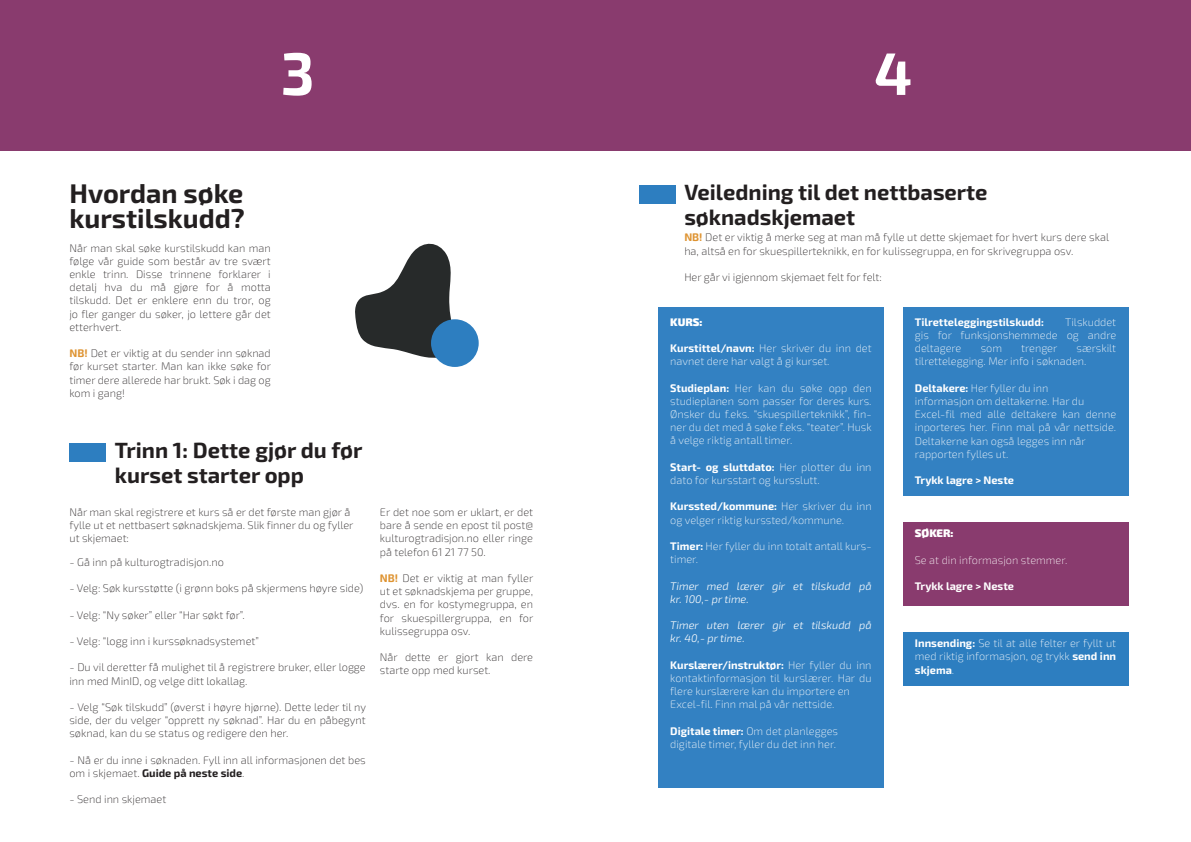
<style>
.page{position:relative;width:1191px;height:842px;background:#fff}
.page>*{position:absolute;margin:0;border:0;box-sizing:border-box;transform-origin:0 0}
.t1{font:700 60px "Exo 2";color:#fff}
.t2{font:700 27px "Exo 2";color:#231f20}
.t3{font:700 22px/25px "Exo 2";color:#231f20}
.t4{font:200 11px/13.2px "Exo 2";color:#231f20;text-align:justify}
.t5{font:200 11px/13.2px "Exo 2";color:#fff}
.t6{font:italic 300 11px/13.2px "Exo 2";color:#fff}
.t7{font:700 11px "Exo 2";color:#fff}
.t8{font:900 11px "Exo 2";color:#fff}
.s1{font-weight:700;color:#de9331}
.s2{font-weight:700}
</style>
<div class="page">
<div style="left:0;top:0;width:1191px;height:150px;background:#893b6e"></div>
<div style="left:69px;top:443px;width:37px;height:19px;background:#2d7ec0"></div>
<div style="left:639px;top:185px;width:36px;height:19px;background:#2d7ec0"></div>
<div style="left:658px;top:307px;width:226px;height:481px;background:#3381c2"></div>
<div style="left:902px;top:307px;width:226px;height:189px;background:#3381c2"></div>
<div style="left:902px;top:522px;width:226px;height:84px;background:#893b6e"></div>
<svg style="left:355px;top:243px;width:96px;height:116px"></svg>
<div style="left:431px;top:319px;width:48px;height:48px;background:#2d7ec0;border-radius:50%"></div>
<div style="left:902px;top:632px;width:226px;height:53px;background:#2d7ec0"></div>
<p class="t1" style="left:281px;top:38px;width:35px">3</p>
<p class="t1" style="left:874px;top:38px;width:40px">4</p>
<p class="t2" style="left:69px;top:178px;width:175px">Hvordan søke</p>
<p class="t2" style="left:69px;top:203px;width:177px">kurstilskudd?</p>
<p class="t4" style="left:69px;top:241px;width:203px">Når man skal søke kurstilskudd kan man følge vår guide som består av tre svært enkle trinn. Disse trinnene forklarer i detalj hva du må gjøre for å motta tilskudd. Det er enklere enn du tror, og jo fler ganger du søker, jo lettere går det etterhvert.</p>
<p class="t4" style="left:69px;top:347px;width:203px"><span class="s1">NB!</span> Det er viktig at du sender inn søknad før kurset starter. Man kan ikke søke for timer dere allerede har brukt. Søk i dag og kom i gang!</p>
<p class="t3" style="left:115px;top:438px;width:249px">Trinn 1: Dette gjør du før kurset starter opp</p>
<p class="t4" style="left:69px;top:506px;width:285px;text-align:left">Når man skal registrere et kurs så er det første man gjør å fylle ut et nettbasert søknadskjema. Slik finner du og fyller ut skjemaet:</p>
<p class="t4" style="left:69px;top:556px;width:156px">- Gå inn på kulturogtradisjon.no</p>
<p class="t4" style="left:69px;top:582px;width:295px">- Velg: Søk kursstøtte (i grønn boks på skjermens høyre side)</p>
<p class="t4" style="left:69px;top:608px;width:177px">- Velg: “Ny søker” eller “Har søkt før”.</p>
<p class="t4" style="left:69px;top:635px;width:191px">- Velg: “logg inn i kurssøknadsystemet”</p>
<p class="t4" style="left:69px;top:661px;width:298px">- Du vil deretter få mulighet til å registrere bruker, eller logge inn med MinID, og velge ditt lokallag.</p>
<p class="t4" style="left:69px;top:701px;width:298px">- Velg “Søk tilskudd” (øverst i høyre hjørne). Dette leder til ny side, der du velger “opprett ny søknad”. Har du en påbegynt søknad, kan du se status og redigere den her.</p>
<p class="t4" style="left:69px;top:754px;width:298px">- Nå er du inne i søknaden. Fyll inn all informasjonen det bes om i skjemaet. <span class="s2">Guide på neste side</span>.</p>
<p class="t4" style="left:69px;top:793px;width:98px">- Send inn skjemaet</p>
<p class="t4" style="left:380px;top:506px;width:155px">Er det noe som er uklart, er det bare å sende en epost til post@ kulturogtradisjon.no eller ringe på telefon 61 21 77 50.</p>
<p class="t4" style="left:380px;top:572px;width:155px"><span class="s1">NB!</span> Det er viktig at man fyller ut et søknadskjema per gruppe, dvs. en for kostymegruppa, en for skuespillergruppa, en for kulissegruppa osv.</p>
<p class="t4" style="left:380px;top:651px;width:155px">Når dette er gjort kan dere starte opp med kurset.</p>
<p class="t3" style="left:684px;top:180px;width:305px">Veiledning til det nettbaserte søknadskjemaet</p>
<p class="t4" style="left:684px;top:231px;width:426px"><span class="s1">NB!</span> Det er viktig å merke seg at man må fylle ut dette skjemaet for hvert kurs dere skal ha, altså en for skuespillerteknikk, en for kulissegruppa, en for skrivegruppa osv.</p>
<p class="t4" style="left:684px;top:271px;width:199px">Her går vi igjennom skjemaet felt for felt:</p>
<p class="t8" style="left:670px;top:315px;width:34px">KURS:</p>
<p class="t5" style="left:670px;top:342px;width:203px"><span class="s2">Kurstittel/navn:</span> Her skriver du inn det navnet dere har valgt å gi kurset.</p>
<p class="t5" style="left:670px;top:381px;width:203px;text-align:justify"><span class="s2">Studieplan:</span> Her kan du søke opp den studieplanen som passer for deres kurs.<br>Ønsker du f.eks. “skuespillerteknikk”, fin&shy;ner du det med å søke f.eks. “teater”. Husk å velge riktig antall timer.</p>
<p class="t5" style="left:670px;top:460px;width:203px"><span class="s2">Start- og sluttdato:</span> Her plotter du inn dato for kursstart og kursslutt.</p>
<p class="t5" style="left:670px;top:500px;width:203px"><span class="s2">Kurssted/kommune:</span> Her skriver du inn og velger riktig kurssted/kommune.</p>
<p class="t5" style="left:670px;top:540px;width:203px"><span class="s2">Timer:</span> Her fyller du inn totalt antall kurs&shy;timer.</p>
<p class="t6" style="left:670px;top:579px;width:203px">Timer med lærer gir et tilskudd på kr. 100,- pr time.</p>
<p class="t6" style="left:670px;top:619px;width:203px">Timer uten lærer gir et tilskudd på kr. 40,- pr time.</p>
<p class="t5" style="left:670px;top:658px;width:203px;text-align:justify"><span class="s2">Kurslærer/instruktør:</span> Her fyller du inn kontaktinformasjon til kurslærer. Har du flere kurslærere kan du importere en</p>
<p class="t5" style="left:670px;top:698px;width:166px">Excel-fil. Finn mal på vår nettside.</p>
<p class="t5" style="left:670px;top:724px;width:169px"><span class="s2">Digitale timer:</span> Om det planlegges</p>
<p class="t5" style="left:670px;top:738px;width:167px">digitale timer, fyller du det inn her.</p>
<p class="t7" style="left:915px;top:315px;width:130px">Tilretteleggingstilskudd:</p>
<p class="t5" style="left:915px;top:315px;width:203px;text-align:justify;text-indent:150px">Tilskuddet gis for funksjonshemmede og andre deltagere</p>
<p class="t5" style="left:915px;top:342px;width:203px;text-indent:162px">særskilt tilrettelegging. Mer info i søknaden.</p>
<p class="t5" style="left:915px;top:381px;width:135px"><span class="s2">Deltakere:</span> Her fyller du inn</p>
<p class="t5" style="left:915px;top:395px;width:171px">informasjon om deltakerne. Har du</p>
<p class="t5" style="left:915px;top:408px;width:203px;text-align:justify">Excel-fil med alle deltakere kan denne inporteres her. Finn mal på vår nettside.<br>Deltakerne kan også legges inn når</p>
<p class="t5" style="left:915px;top:447px;width:95px">rapporten fylles ut.</p>
<p class="t7" style="left:915px;top:474px;width:101px">Trykk lagre &gt; Neste</p>
<p class="t5" style="left:980px;top:342px;width:23px">som</p>
<p class="t5" style="left:1021px;top:342px;width:38px">trenger</p>
<p class="t8" style="left:915px;top:526px;width:40px">SØKER:</p>
<p class="t5" style="left:915px;top:553px;width:154px">Se at din informasjon stemmer.</p>
<p class="t7" style="left:915px;top:579px;width:101px">Trykk lagre &gt; Neste</p>
<p class="t5" style="left:915px;top:637px;width:203px;text-align:justify"><span class="s2">Innsending:</span> Se til at alle felter er fyllt ut med riktig informasjon, og trykk <span class="s2">send inn skjema</span>.</p>
</div>
